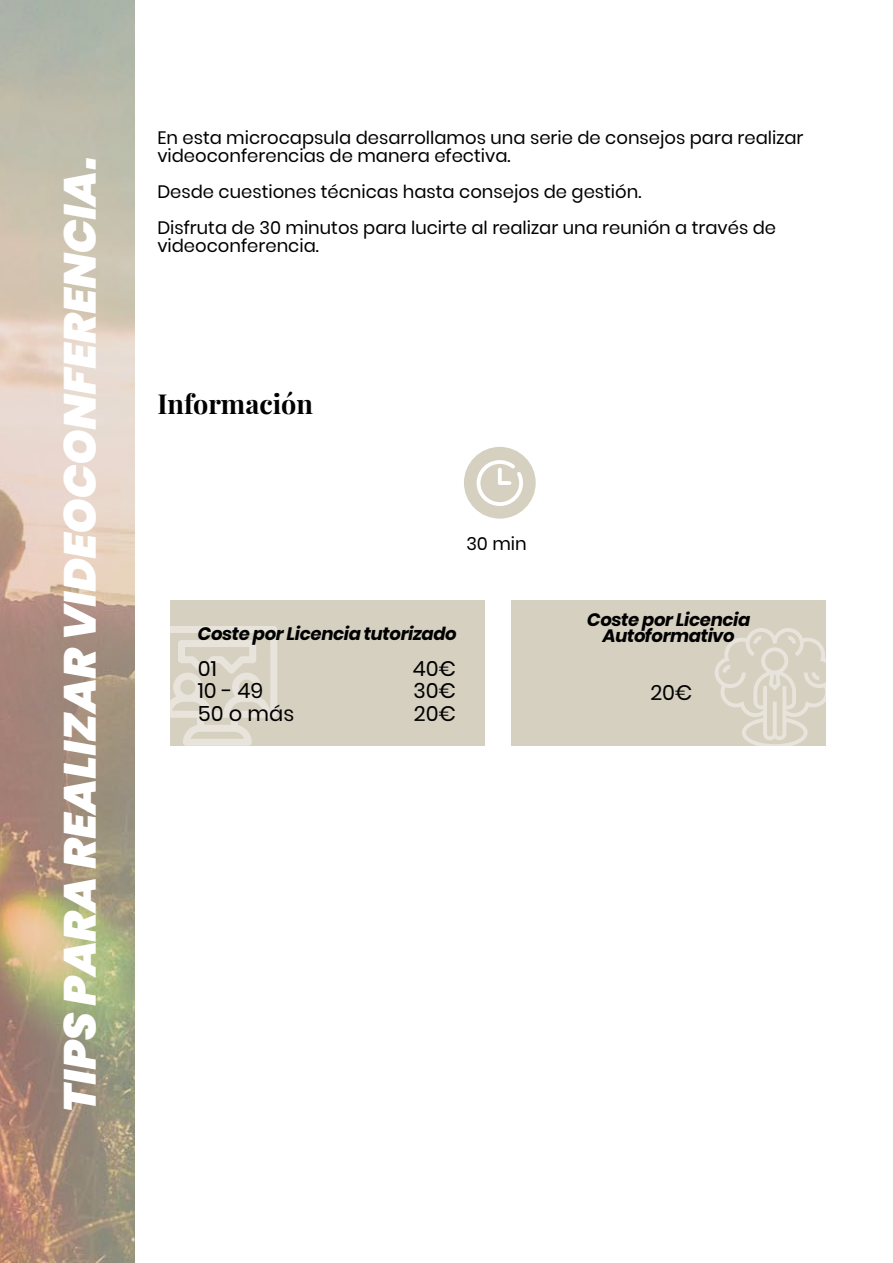
<style>
.page{position:relative;width:893px;height:1263px;background:#fff}
.page>*{position:absolute;margin:0;border:0;box-sizing:border-box;transform-origin:0 0}
.t1{font:italic 900 45px "Poppins";color:#fff}
.t2{font:27px "Playfair Display";color:#000}
.t3{font:21px "Poppins";color:#000}
.t4{font:18px/18px "Poppins";color:#000}
.t5{font:italic 700 18px/16.5px "Poppins";letter-spacing:-.02em;color:#000;text-align:center}
</style>
<div class="page">
<img style="left:0;top:0;width:135px;height:1263px">
<div style="left:464px;top:447px;width:72px;height:72px;background:#d6d0c0;border-radius:50%"></div>
<svg style="left:477px;top:460px;width:46px;height:46px"></svg>
<div style="left:170px;top:600px;width:315px;height:146px;background:#d6d0c0"></div>
<div style="left:512px;top:600px;width:314px;height:146px;background:#d6d0c0"></div>
<svg style="left:170px;top:626px;width:107px;height:120px"></svg>
<svg style="left:715px;top:628px;width:111px;height:118px"></svg>
<h1 class="t1" style="left:54px;top:1112px;width:956px;rotate:-90deg">TIPS PARA REALIZAR VIDEOCONFERENCIA.</h1>
<p class="t4" style="left:157px;top:129px;width:648px">En esta microcapsula desarrollamos una serie de consejos para realizar videoconferencias de manera efectiva.</p>
<p class="t4" style="left:157px;top:174px;width:620px;line-height:36px">Desde cuestiones técnicas hasta consejos de gestión.<br>Disfruta de 30 minutos para lucirte al realizar una reunión a través de</p>
<p class="t4" style="left:157px;top:237px;width:163px">videoconferencia.</p>
<h2 class="t2" style="left:157px;top:383px;width:157px">Información</h2>
<p class="t4" style="left:466px;top:535px;width:62px">30 min</p>
<p class="t5" style="left:198px;top:625px;width:260px">Coste por Licencia tutorizado</p>
<p class="t3" style="left:198px;top:656px;width:20px">01</p>
<p class="t3" style="left:413px;top:656px;width:45px">40€</p>
<p class="t3" style="left:198px;top:678px;width:67px">10 - 49</p>
<p class="t3" style="left:413px;top:678px;width:44px">30€</p>
<p class="t3" style="left:198px;top:701px;width:98px">50 o más</p>
<p class="t3" style="left:414px;top:701px;width:44px">20€</p>
<p class="t5" style="left:587px;top:611px;width:165px">Coste por Licencia<br>Autoformativo</p>
<p class="t3" style="left:650px;top:681px;width:44px">20€</p>
</div>
